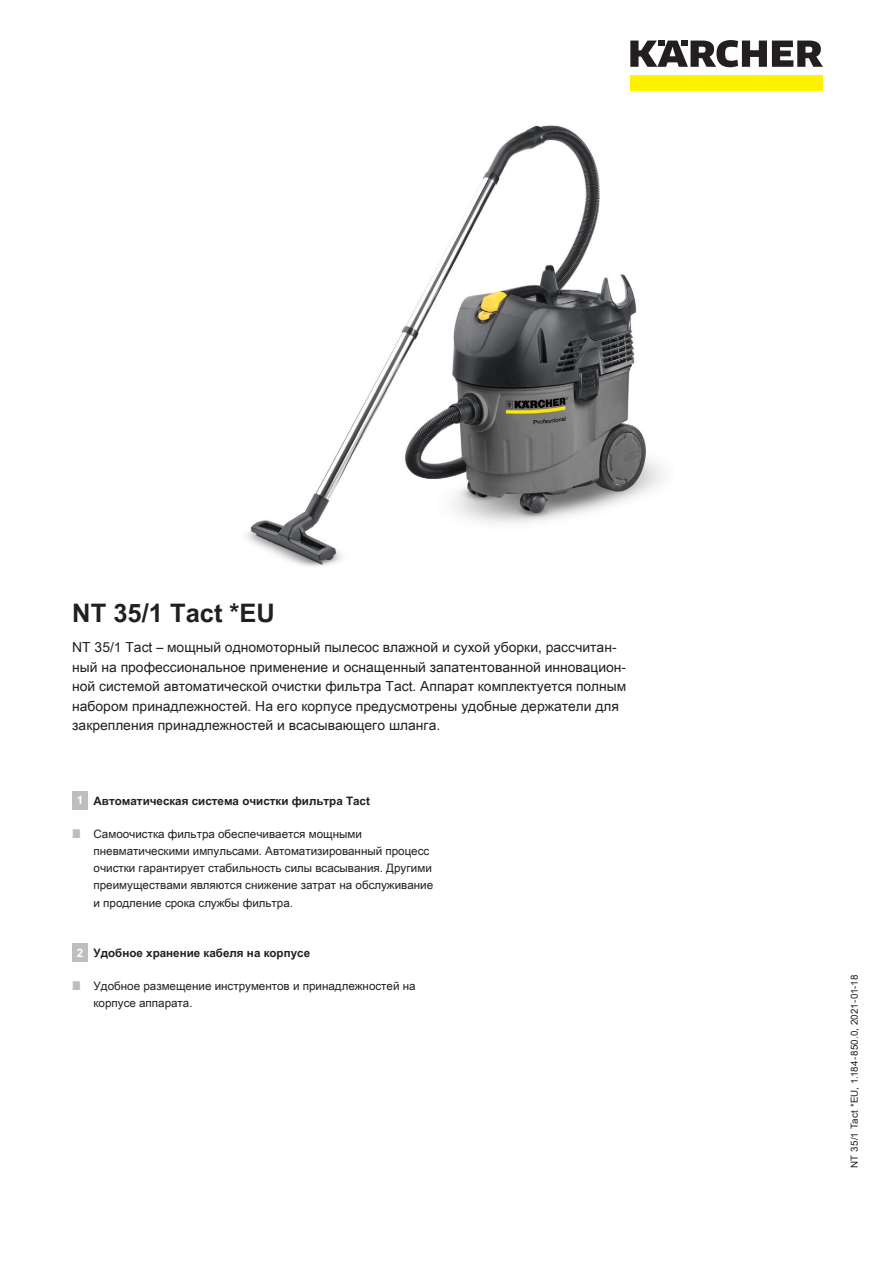
<style>
.page{position:relative;width:893px;height:1263px;background:#fff}
.page>*{position:absolute;margin:0;border:0;box-sizing:border-box;transform-origin:0 0}
.t1{font:700 25.5px "Arial Unicode MS";color:#231f20}
.t2{font:13.8px/19.5px "Arial Unicode MS";color:#231f20}
.t3{font:11.7px/17.2px "Arial Unicode MS";color:#231f20}
.t4{font:700 11.7px "Arial Unicode MS";color:#231f20}
.t5{font:700 11.7px "Arial Unicode MS";color:#fff}
.t6{font:9.75px "Arial Unicode MS";letter-spacing:.02em;color:#231f20}
</style>
<div class="page">
<div style="left:630px;top:75px;width:193px;height:16px;background:#fff200"></div>
<svg style="left:630px;top:40px;width:193px;height:27px"></svg>
<img style="left:246px;top:125px;width:417px;height:441px">
<div style="left:72px;top:791px;width:16px;height:19px;background:#bcbec0"></div>
<div style="left:72px;top:943px;width:16px;height:19px;background:#bcbec0"></div>
<h1 class="t1" style="left:72px;top:594px;width:204px">NT 35/1 Tact *EU</h1>
<p class="t2" style="left:72px;top:637px;width:555px">NT 35/1 Tact – мощный одномоторный пылесос влажной и сухой уборки, рассчитан&shy;ный на профессиональное применение и оснащенный запатентованной инновацион&shy;ной системой автоматической очистки фильтра Tact. Аппарат комплектуется полным набором принадлежностей. На его корпусе предусмотрены удобные держатели для закрепления принадлежностей и всасывающего шланга.</p>
<p class="t5" style="left:77px;top:792px;width:8px">1</p>
<p class="t5" style="left:77px;top:944px;width:8px">2</p>
<p class="t4" style="left:94px;top:792px;width:278px">Автоматическая система очистки фильтра Tact</p>
<p class="t3" style="left:94px;top:825px;width:341px">Самоочистка фильтра обеспечивается мощными пневматическими импульсами. Автоматизированный процесс очистки гарантирует стабильность силы всасывания. Другими преимуществами являются снижение затрат на обслуживание и продление срока службы фильтра.</p>
<p class="t4" style="left:94px;top:944px;width:218px">Удобное хранение кабеля на корпусе</p>
<p class="t3" style="left:94px;top:977px;width:324px">Удобное размещение инструментов и принадлежностей на корпусе аппарата.</p>
<p class="t6" style="left:847px;top:1168px;width:194px;rotate:-90deg">NT 35/1 Tact *EU, 1.184-850.0, 2021-01-18</p>
</div>
